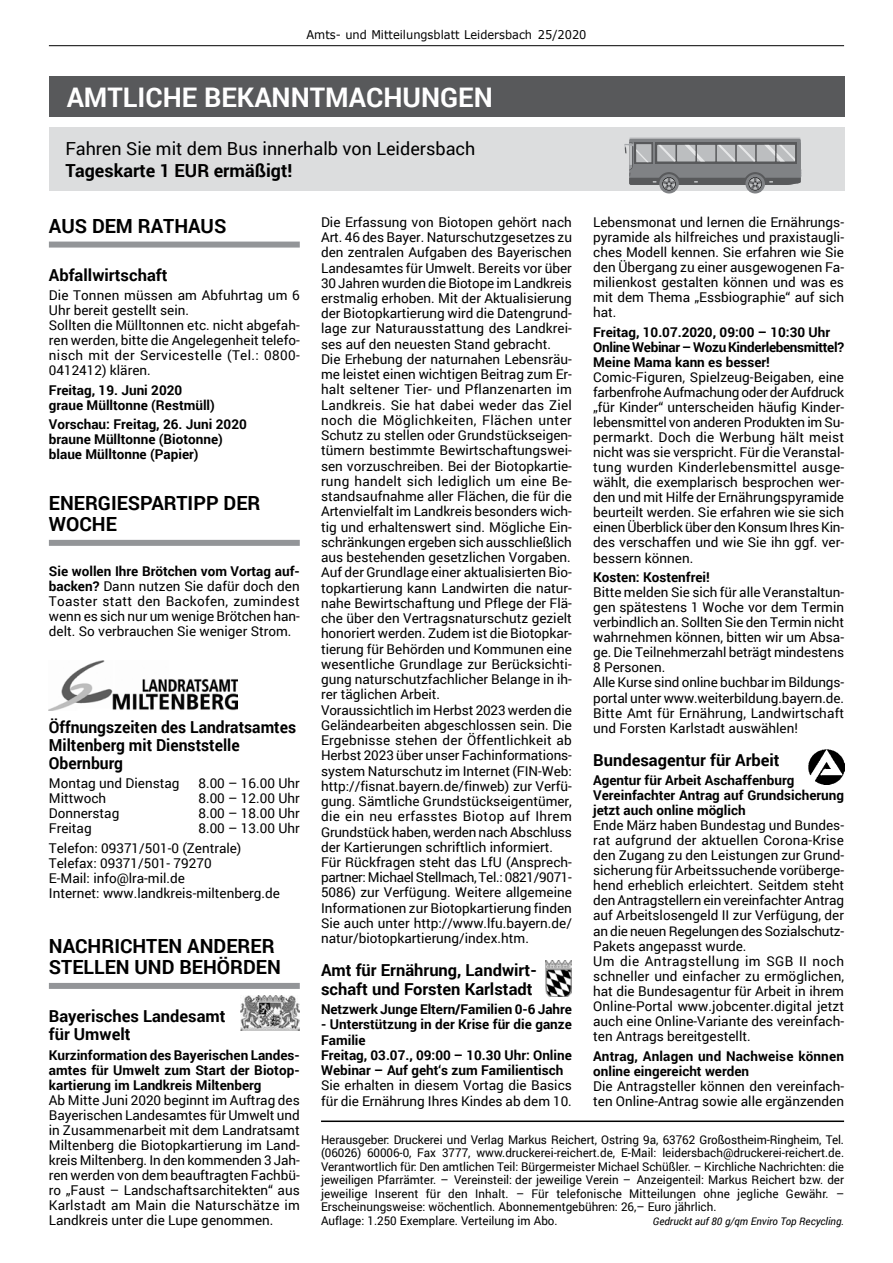
<style>
.page{position:relative;width:893px;height:1263px;background:#fff}
.page>*{position:absolute;margin:0;border:0;box-sizing:border-box;transform-origin:0 0}
.t1{font:700 27px "Roboto";color:#fff}
.t2{font:700 19.5px "Roboto";color:#000}
.t3{font:18px "Roboto";color:#000}
.t4{font:700 18px "Roboto";color:#000}
.t5{font:700 16.5px/18.3px "Roboto";color:#000}
.t6{font:700 16.5px/18px "Roboto";color:#000;scale:.95 1}
.t7{font:13.5px/15px "Roboto";color:#000}
.t8{font:700 13.5px/15px "Roboto";color:#000}
.t9{font:12px/13.5px "Roboto";color:#000}
.t10{font:12px "Verdana";color:#000;scale:.95 1}
.t11{font:italic 10.5px "Roboto";color:#000}
.s1{font-weight:700}
</style>
<div class="page">
<hr style="left:49px;top:45px;width:795px;height:1px;background:#000">
<hr style="left:321px;top:1120px;width:523px;height:2px;background:#000">
<div style="left:49px;top:77px;width:795px;height:40px;background:#58595b"></div>
<div style="left:49px;top:128px;width:795px;height:63px;background:#dcddde"></div>
<svg style="left:659px;top:174px;width:20px;height:19px"></svg>
<svg style="left:745px;top:174px;width:20px;height:19px"></svg>
<svg style="left:624px;top:137px;width:177px;height:53px;background:#939597"></svg>
<div style="left:49px;top:242px;width:251px;height:6px;background:#939598"></div>
<div style="left:49px;top:540px;width:251px;height:6px;background:#939598"></div>
<div style="left:49px;top:983px;width:251px;height:6px;background:#939598"></div>
<img style="left:49px;top:661px;width:188px;height:50px">
<img style="left:545px;top:960px;width:27px;height:36px">
<img style="left:240px;top:995px;width:60px;height:36px">
<img style="left:809px;top:749px;width:35px;height:36px">
<p class="t10" style="left:306px;top:27px;width:296px">Amts- und Mitteilungsblatt Leidersbach 25/2020</p>
<h1 class="t1" style="left:67px;top:78px;width:428px">AMTLICHE BEKANNTMACHUNGEN</h1>
<h3 class="t3" style="left:66px;top:136px;width:411px">Fahren Sie mit dem Bus innerhalb von Leidersbach</h3>
<h3 class="t4" style="left:66px;top:157px;width:228px">Tageskarte 1 EUR ermäßigt!</h3>
<p class="t7" style="left:321px;top:214px;width:252px">Die Erfassung von Biotopen gehört nach Art. 46 des Bayer. Naturschutzgesetzes zu den zentralen Aufgaben des Bayerischen Landesamtes für Umwelt. Bereits vor über 30 Jahren wurden die Biotope im Landkreis erstmalig erhoben. Mit der Aktualisierung der Biotopkartierung wird die Datengrund&shy;lage zur Naturausstattung des Landkrei&shy;ses auf den neuesten Stand gebracht.<br>Die Erhebung der naturnahen Lebensräu&shy;me leistet einen wichtigen Beitrag zum Er&shy;halt seltener Tier- und Pflanzenarten im Landkreis. Sie hat dabei weder das Ziel noch die Möglichkeiten, Flächen unter Schutz zu stellen oder Grundstückseigen&shy;tümern bestimmte Bewirtschaftungswei&shy;sen vorzuschreiben. Bei der Biotopkartie&shy;rung handelt sich lediglich um eine Be&shy;standsaufnahme aller Flächen, die für die Artenvielfalt im Landkreis besonders wich&shy;tig und erhaltenswert sind. Mögliche Ein&shy;schränkungen ergeben sich ausschließlich aus bestehenden gesetzlichen Vorgaben.<br>Auf der Grundlage einer aktualisierten Bio&shy;topkartierung kann Landwirten die natur&shy;nahe Bewirtschaftung und Pflege der Flä&shy;che über den Vertragsnaturschutz gezielt honoriert werden. Zudem ist die Biotopkar&shy;tierung für Behörden und Kommunen eine wesentliche Grundlage zur Berücksichti&shy;gung naturschutzfachlicher Belange in ih&shy;rer täglichen Arbeit.<br>Voraussichtlich im Herbst 2023 werden die Geländearbeiten abgeschlossen sein. Die Ergebnisse stehen der Öffentlichkeit ab Herbst 2023 über unser Fachinformations&shy;system Naturschutz im Internet (FIN-Web: http://fisnat.bayern.de/finweb) zur Verfü&shy;gung. Sämtliche Grundstückseigentümer, die ein neu erfasstes Biotop auf Ihrem Grundstück haben, werden nach Abschluss der Kartierungen schriftlich informiert.<br>Für Rückfragen steht das LfU (Ansprech&shy;partner: Michael Stellmach, Tel.: 0821/9071- 5086) zur Verfügung. Weitere allgemeine Informationen zur Biotopkartierung finden Sie auch unter http://www.lfu.bayern.de/ natur/biotopkartierung/index.htm.</p>
<p class="t5" style="left:321px;top:961px;width:217px">Amt für Ernährung, Landwirt&shy;schaft und Forsten Karlstadt</p>
<p class="t8" style="left:321px;top:1001px;width:252px">Netzwerk Junge Eltern/Familien 0-6 Jahre</p>
<p class="t8" style="left:321px;top:1016px;width:252px">- Unterstützung in der Krise für die ganze<br>Familie<br>Freitag, 03.07., 09:00 – 10.30 Uhr: Online<br>Webinar – Auf geht‘s zum Familientisch</p>
<p class="t7" style="left:321px;top:1077px;width:252px">Sie erhalten in diesem Vortag die Basics für die Ernährung Ihres Kindes ab dem 10.</p>
<p class="t7" style="left:593px;top:214px;width:252px;text-align:justify">Lebensmonat und lernen die Ernährungs&shy;pyramide als hilfreiches und praxistaugli&shy;ches Modell kennen. Sie erfahren wie Sie den Übergang zu einer ausgewogenen Fa&shy;milienkost gestalten können und was es mit dem Thema „Essbiographie“ auf sich hat.</p>
<p class="t8" style="left:593px;top:324px;width:252px">Freitag, 10.07.2020, 09:00 – 10:30 Uhr<br>Online Webinar – Wozu Kinderlebensmittel?<br>Meine Mama kann es besser!</p>
<p class="t7" style="left:593px;top:369px;width:252px;text-align:justify">Comic-Figuren, Spielzeug-Beigaben, eine farbenfrohe Aufmachung oder der Aufdruck „für Kinder“ unterscheiden häufig Kinder&shy;lebensmittel von anderen Produkten im Su&shy;permarkt. Doch die Werbung hält meist nicht was sie verspricht. Für die Veranstal&shy;tung wurden Kinderlebensmittel ausge&shy;wählt, die exemplarisch besprochen wer&shy;den und mit Hilfe der Ernährungspyramide beurteilt werden. Sie erfahren wie sie sich einen Überblick über den Konsum Ihres Kin&shy;des verschaffen und wie Sie ihn ggf. ver&shy;bessern können.</p>
<p class="t8" style="left:593px;top:569px;width:118px">Kosten: Kostenfrei!</p>
<p class="t7" style="left:593px;top:584px;width:252px">Bitte melden Sie sich für alle Veranstaltun&shy;gen spätestens 1 Woche vor dem Termin verbindlich an. Sollten Sie den Termin nicht wahrnehmen können, bitten wir um Absa&shy;ge. Die Teilnehmerzahl beträgt mindestens 8 Personen.<br>Alle Kurse sind online buchbar im Bildungs&shy;portal unter www.weiterbildung.bayern.de.<br>Bitte Amt für Ernährung, Landwirtschaft und Forsten Karlstadt auswählen!</p>
<p class="t5" style="left:593px;top:750px;width:188px">Bundesagentur für Arbeit</p>
<p class="t8" style="left:593px;top:772px;width:252px">Agentur für Arbeit Aschaffenburg<br>Vereinfachter Antrag auf Grundsicherung jetzt auch online möglich</p>
<p class="t7" style="left:593px;top:817px;width:252px">Ende März haben Bundestag und Bundes&shy;rat aufgrund der aktuellen Corona-Krise den Zugang zu den Leistungen zur Grund&shy;sicherung für Arbeitssuchende vorüberge&shy;hend erheblich erleichtert. Seitdem steht den Antragstellern ein vereinfachter Antrag auf Arbeitslosengeld II zur Verfügung, der an die neuen Regelungen des Sozialschutz-Pakets angepasst wurde.<br>Um die Antragstellung im SGB II noch schneller und einfacher zu ermöglichen, hat die Bundesagentur für Arbeit in ihrem Online-Portal www.jobcenter.digital jetzt auch eine Online-Variante des vereinfach&shy;ten Antrags bereitgestellt.</p>
<p class="t8" style="left:593px;top:1048px;width:252px">Antrag, Anlagen und Nachweise können online eingereicht werden</p>
<p class="t7" style="left:593px;top:1078px;width:252px">Die Antragsteller können den vereinfach&shy;ten Online-Antrag sowie alle ergänzenden</p>
<h2 class="t2" style="left:49px;top:212px;width:57px">Aus dem</h2>
<h2 class="t2" style="left:138px;top:212px;width:27px">Rathaus</h2>
<p class="t5" style="left:49px;top:265px;width:120px">Abfallwirtschaft</p>
<p class="t7" style="left:49px;top:287px;width:252px">Die Tonnen müssen am Abfuhrtag um 6<br>Uhr bereit gestellt sein.<br>Sollten die Mülltonnen etc. nicht abgefah&shy;ren werden, bitte die Angelegenheit telefo&shy;nisch mit der Servicestelle (Tel.: 0800- 0412412) klären.</p>
<p class="t8" style="left:49px;top:382px;width:167px">Freitag, 19. Juni 2020 graue Mülltonne (Restmüll)</p>
<p class="t8" style="left:49px;top:416px;width:199px">Vorschau: Freitag, 26. Juni 2020 braune Mülltonne (Biotonne) blaue Mülltonne (Papier)</p>
<h2 class="t2" style="left:49px;top:490px;width:24px">Energiespartipp</h2>
<h2 class="t2" style="left:224px;top:490px;width:13px">der</h2>
<h2 class="t2" style="left:49px;top:511px;width:31px">Woche</h2>
<p class="t7" style="left:49px;top:563px;width:252px;text-align:justify"><span class="s1">Sie wollen Ihre Brötchen vom Vortag auf&shy;backen?</span> Dann nutzen Sie dafür doch den Toaster statt den Backofen, zumindest wenn es sich nur um wenige Brötchen han&shy;delt. So verbrauchen Sie weniger Strom.</p>
<p class="t6" style="left:49px;top:718px;width:262px">Öffnungszeiten des Landratsamtes<br>Miltenberg mit Dienststelle<br>Obernburg</p>
<p class="t7" style="left:49px;top:775px;width:132px">Montag und Dienstag</p>
<p class="t7" style="left:198px;top:775px;width:103px">8.00 – 16.00 Uhr</p>
<p class="t7" style="left:49px;top:790px;width:59px">Mittwoch</p>
<p class="t7" style="left:198px;top:790px;width:103px">8.00 – 12.00 Uhr</p>
<p class="t7" style="left:49px;top:805px;width:72px">Donnerstag</p>
<p class="t7" style="left:198px;top:805px;width:103px">8.00 – 18.00 Uhr</p>
<p class="t7" style="left:49px;top:820px;width:44px">Freitag</p>
<p class="t7" style="left:49px;top:818px;width:252px;line-height:19.5px;text-indent:150px">8.00 – 13.00 Uhr<br>Telefon: 09371/501-0 (Zentrale)</p>
<p class="t7" style="left:49px;top:855px;width:233px">Telefax: 09371/501- 79270<br>E-Mail: info@lra-mil.de<br>Internet: www.landkreis-miltenberg.de</p>
<h2 class="t2" style="left:49px;top:933px;width:27px">Nachrichten</h2>
<h2 class="t2" style="left:187px;top:933px;width:14px">anderer</h2>
<h2 class="t2" style="left:49px;top:954px;width:25px">Stellen</h2>
<h2 class="t2" style="left:135px;top:954px;width:14px">und</h2>
<h2 class="t2" style="left:179px;top:954px;width:26px">Behörden</h2>
<p class="t5" style="left:49px;top:1007px;width:178px">Bayerisches Landesamt für Umwelt</p>
<p class="t8" style="left:49px;top:1047px;width:252px;text-align:justify">Kurzinformation des Bayerischen Landes&shy;amtes für Umwelt zum Start der Biotop&shy;kartierung im Landkreis Miltenberg</p>
<p class="t7" style="left:49px;top:1092px;width:252px;text-align:justify">Ab Mitte Juni 2020 beginnt im Auftrag des Bayerischen Landesamtes für Umwelt und in Zusammenarbeit mit dem Landratsamt Miltenberg die Biotopkartierung im Land&shy;kreis Miltenberg. In den kommenden 3 Jah&shy;ren werden von dem beauftragten Fachbü&shy;ro „Faust – Landschaftsarchitekten“ aus Karlstadt am Main die Naturschätze im Landkreis unter die Lupe genommen.</p>
<p class="t9" style="left:321px;top:1132px;width:525px">Herausgeber: Druckerei und Verlag Markus Reichert, Ostring 9a, 63762 Großostheim-Ringheim, Tel. (06026) 60006-0, Fax 3777, www.druckerei-reichert.de, E-Mail: leidersbach@druckerei-reichert.de.<br>Verantwortlich für: Den amtlichen Teil: Bürgermeister Michael Schüßler. – Kirchliche Nachrichten: die jeweiligen Pfarrämter. – Vereinsteil: der jeweilige Verein – Anzeigenteil: Markus Reichert bzw. der jeweilige Inserent für den Inhalt. – Für telefonische Mitteilungen ohne jegliche Gewähr. – Erscheinungsweise: wöchentlich. Abonnementgebühren: 26,– Euro jährlich.<br>Auflage: 1.250 Exemplare. Verteilung im Abo.</p>
<p class="t11" style="left:653px;top:1213px;width:193px">Gedruckt auf 80 g/qm Enviro Top Recycling.</p>
</div>
